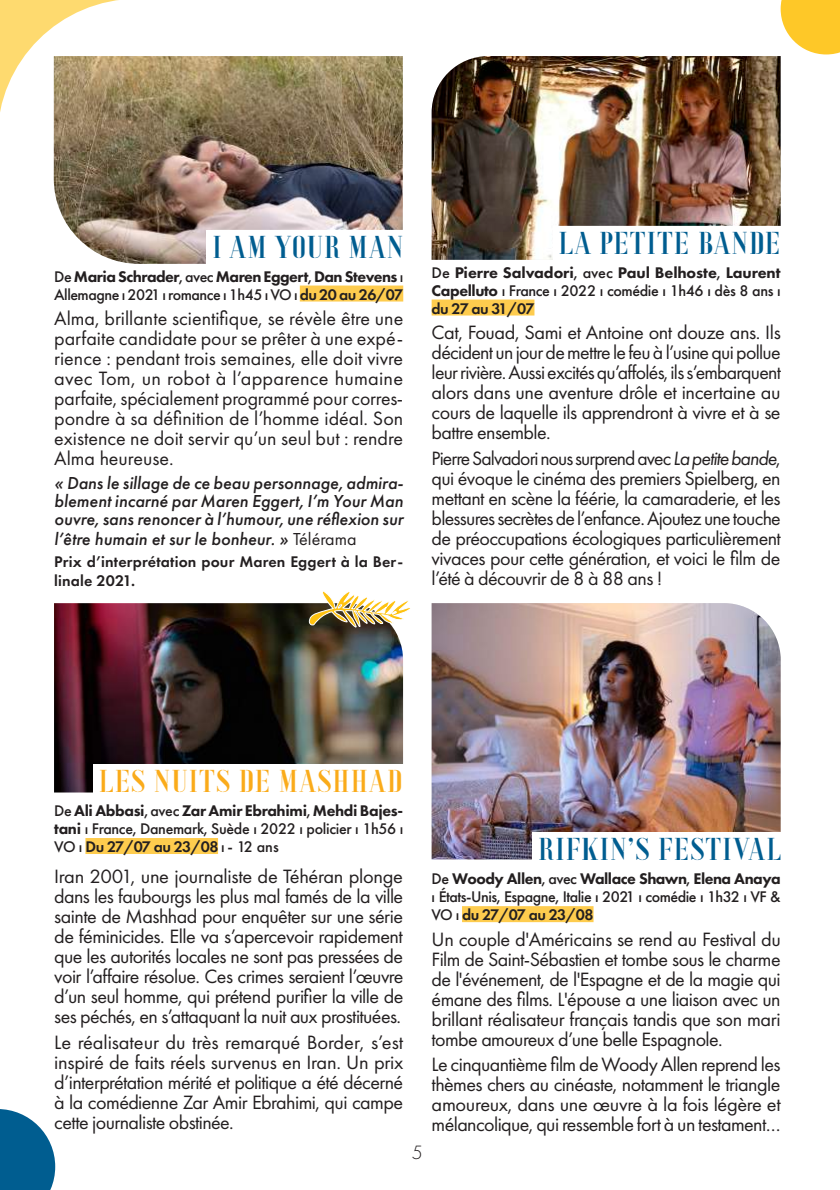
<style>
.page{position:relative;width:840px;height:1190px;background:#fff}
.page>*{position:absolute;margin:0;border:0;box-sizing:border-box;transform-origin:0 0}
.t1{font:30px "Xants";letter-spacing:.045em;color:#005d90}
.t2{font:30px "Xants";letter-spacing:.045em;color:#faab1a}
.t3{font:20px/20px "Futura PT";letter-spacing:-.03em;color:#231f20;text-align:justify}
.t4{font:300 20px "Futura PT";color:#231f20}
.t5{font:italic 500 18px/18px "Futura PT";color:#231f20;text-align:justify}
.t6{font:500 16px/18px "Futura PT";letter-spacing:-.03em;color:#231f20;text-align:justify}
.t7{font:800 16px/18px "Futura PT";letter-spacing:-.005em;color:#231f20;text-align:justify}
.t8{font:600 16px/19.2px "Futura PT";letter-spacing:.01em;color:#231f20}
.s1{font-weight:800}
.s2{font-weight:600}
.s3{font-weight:400;font-style:normal}
.s4{font-weight:500}
.s5{font-style:italic}
</style>
<div class="page">
<img style="left:431px;top:56px;width:349px;height:204px">
<img style="left:431px;top:603px;width:349px;height:256px">
<img style="left:54px;top:56px;width:348px;height:208px">
<div style="left:552px;top:226px;width:234px;height:35px;background:#fff"></div>
<div style="left:431px;top:300px;width:103px;height:16px;background:#fecc4e"></div>
<div style="left:532px;top:832px;width:254px;height:36px;background:#fff"></div>
<div style="left:462px;top:906px;width:131px;height:16px;background:#fecc4e"></div>
<div style="left:207px;top:230px;width:202px;height:35px;background:#fff"></div>
<div style="left:300px;top:286px;width:103px;height:16px;background:#fecc4e"></div>
<img style="left:54px;top:603px;width:349px;height:190px">
<div style="left:93px;top:764px;width:316px;height:36px;background:#fff"></div>
<div style="left:85px;top:838px;width:133px;height:16px;background:#fecc4e"></div>
<svg style="left:308px;top:591px;width:102px;height:38px"></svg>
<svg style="left:0;top:0;width:137px;height:139px"></svg>
<svg style="left:0;top:1109px;width:55px;height:81px"></svg>
<svg style="left:780px;top:0;width:60px;height:54px;background:#fecf47"></svg>
<h1 class="t1" style="left:212px;top:228px;width:192px">I AM YOUR MAN</h1>
<p class="t6" style="left:54px;top:267px;width:350px">De <span class="s1">Maria Schrader</span>, avec <span class="s1">Maren Eggert</span>, <span class="s1">Dan Stevens</span> ı<br>Allemagne ı 2021 ı romance ı 1h45 ı VO ı <span class="s2">du 20 au 26/07</span></p>
<p class="t3" style="left:54px;top:308px;width:350px">Alma, brillante scientifique, se révèle être une parfaite candidate pour se prêter à une expé&shy;rience : pendant trois semaines, elle doit vivre avec Tom, un robot à l’apparence humaine parfaite, spécialement programmé pour corres&shy;pondre à sa définition de l’homme idéal. Son existence ne doit servir qu’un seul but : rendre Alma heureuse.</p>
<p class="t5" style="left:54px;top:474px;width:350px">« Dans le sillage de ce beau personnage, admira&shy;blement incarné par Maren Eggert, I’m Your Man ouvre, sans renoncer à l’humour, une réflexion sur</p>
<p class="t5" style="left:54px;top:530px;width:304px">l’être humain et sur le bonheur. » <span class="s3">Télérama</span></p>
<p class="t8" style="left:54px;top:552px;width:350px">Prix d’interprétation pour Maren Eggert à la Ber&shy;linale 2021.</p>
<h1 class="t1" style="left:558px;top:224px;width:223px">LA PETITE BANDE</h1>
<p class="t7" style="left:431px;top:263px;width:350px"><span class="s4">De</span> Pierre Salvadori<span class="s4">, avec</span> Paul Belhoste<span class="s4">,</span> Laurent Capelluto <span class="s4">ı France ı 2022 ı comédie ı 1h46 ı dès 8 ans ı </span><span class="s2">du 27 au 31/07</span></p>
<p class="t3" style="left:431px;top:322px;width:350px">Cat, Fouad, Sami et Antoine ont douze ans. Ils décident un jour de mettre le feu à l’usine qui pollue leur rivière. Aussi excités qu’affolés, ils s’embarquent alors dans une aventure drôle et incertaine au cours de laquelle ils apprendront à vivre et à se battre ensemble.</p>
<p class="t3" style="left:431px;top:448px;width:350px">Pierre Salvadori nous surprend avec <span class="s5">La petite bande</span>, qui évoque le cinéma des premiers Spielberg, en mettant en scène la féérie, la camaraderie, et les blessures secrètes de l’enfance. Ajoutez une touche de préoccupations écologiques particulièrement vivaces pour cette génération, et voici le film de l’été à découvrir de 8 à 88 ans !</p>
<h1 class="t2" style="left:99px;top:763px;width:305px">LES NUITS DE MASHHAD</h1>
<p class="t6" style="left:54px;top:802px;width:350px">De <span class="s1">Ali Abbasi</span>, avec <span class="s1">Zar Amir Ebrahimi</span>, <span class="s1">Mehdi Bajes&shy;tani</span> ı France, Danemark, Suède ı 2022 ı policier ı 1h56 ı VO ı <span class="s2">Du 27/07 au 23/08</span> ı - 12 ans</p>
<p class="t3" style="left:54px;top:867px;width:350px">Iran 2001, une journaliste de Téhéran plonge dans les faubourgs les plus mal famés de la ville sainte de Mashhad pour enquêter sur une série de féminicides. Elle va s’apercevoir rapidement que les autorités locales ne sont pas pressées de voir l’affaire résolue. Ces crimes seraient l’œuvre d’un seul homme, qui prétend purifier la ville de ses péchés, en s’attaquant la nuit aux prostituées.</p>
<p class="t3" style="left:54px;top:1032px;width:350px">Le réalisateur du très remarqué Border, s’est inspiré de faits réels survenus en Iran. Un prix d’interprétation mérité et politique a été décerné à la comédienne Zar Amir Ebrahimi, qui campe cette journaliste obstinée.</p>
<p class="t4" style="left:412px;top:1141px;width:12px">5</p>
<h1 class="t1" style="left:538px;top:831px;width:244px">RIFKIN’S FESTIVAL</h1>
<p class="t6" style="left:431px;top:870px;width:350px">De <span class="s1">Woody Allen</span>, avec <span class="s1">Wallace Shawn</span>, <span class="s1">Elena Anaya </span>ı États-Unis, Espagne, Italie ı 2021 ı comédie ı 1h32 ı VF &amp; VO ı <span class="s2">du 27/07 au 23/08</span></p>
<p class="t3" style="left:431px;top:929px;width:350px">Un couple d'Américains se rend au Festival du Film de Saint-Sébastien et tombe sous le charme de l'événement, de l'Espagne et de la magie qui émane des films. L'épouse a une liaison avec un brillant réalisateur français tandis que son mari tombe amoureux d’une belle Espagnole.</p>
<p class="t3" style="left:431px;top:1055px;width:350px">Le cinquantième film de Woody Allen reprend les thèmes chers au cinéaste, notamment le triangle amoureux, dans une œuvre à la fois légère et mélancolique, qui ressemble fort à un testament…</p>
</div>
